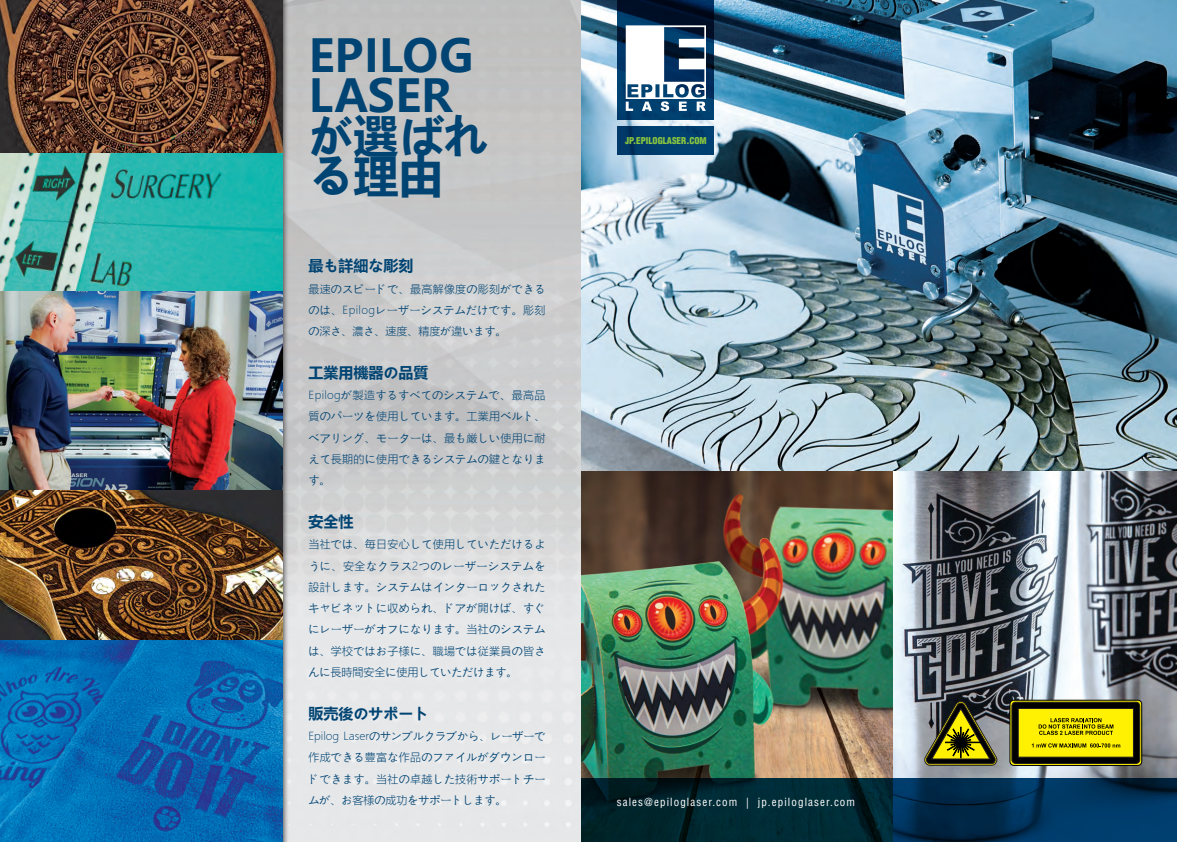
<style>
.page{position:relative;width:1177px;height:842px;background:#fff}
.page>*{position:absolute;margin:0;border:0;box-sizing:border-box;transform-origin:0 0}
.t1{font:700 45px/40px "Microsoft Ya Hei UI";color:#004473}
.t2{font:700 15px "Microsoft Ya Hei UI";color:#004473}
.t3{font:11px/21.3px "Microsoft Ya Hei UI Light";letter-spacing:.025em;color:#004473;text-align:justify}
.t4{font:condensed 11px "Helvetica";letter-spacing:.1em;color:#fff}
.t5{font:900 condensed 9.2px "Helvetica";color:#8bc63e}
</style>
<div class="page">
<div style="left:0;top:0;width:289px;height:842px;background:#231f20;opacity:.75"></div>
<img style="left:581px;top:0;width:595px;height:471px">
<img style="left:581px;top:471px;width:312px;height:307px">
<img style="left:893px;top:471px;width:283px;height:307px">
<svg style="left:617px;top:0;width:97px;height:119px;background:#002448"></svg>
<svg style="left:625px;top:25px;width:81px;height:86px"></svg>
<div style="left:617px;top:127px;width:97px;height:28px;background:#004473"></div>
<svg style="left:581px;top:778px;width:595px;height:64px;background:#002a41"></svg>
<div style="left:1009px;top:700px;width:132px;height:65px;border:1px solid #000;border-radius:4px"></div>
<div style="left:1011px;top:702px;width:128px;height:61px;background:#000;border-radius:4px"></div>
<div style="left:1011px;top:702px;width:128px;height:62px;border:1px solid #231f20;border-radius:4px"></div>
<div style="left:1018px;top:708px;width:115px;height:49px;background:#fff101;border:1px solid #231f20"></div>
<svg style="left:1038px;top:718px;width:75px;height:17px"></svg>
<svg style="left:1031px;top:743px;width:89px;height:4px"></svg>
<svg style="left:924px;top:701px;width:74px;height:64px;background:#696631"></svg>
<img style="left:0;top:0;width:282px;height:490px">
<img style="left:0;top:639px;width:282px;height:203px">
<img style="left:0;top:490px;width:282px;height:149px">
<h1 class="t1" style="left:308px;top:34px;width:181px">EPILOG<br>LASERが選ばれる理由</h1>
<h2 class="t2" style="left:308px;top:255px;width:106px">最も詳細な彫刻</h2>
<p class="t3" style="left:308px;top:278px;width:238px">最速のスピードで、最高解像度の彫刻ができるのは、Epilogレーザーシステムだけです。彫刻の深さ、濃さ、速度、精度が違います。</p>
<h2 class="t2" style="left:308px;top:362px;width:121px">工業用機器の品質</h2>
<p class="t3" style="left:308px;top:384px;width:238px">Epilogが製造するすべてのシステムで、最高品質のパーツを使用しています。工業用ベルト、ベアリング、モーターは、最も厳しい使用に耐えて長期的に使用できるシステムの鍵となります。</p>
<h2 class="t2" style="left:308px;top:511px;width:46px">安全性</h2>
<p class="t3" style="left:308px;top:533px;width:238px">当社では、毎日安心して使用していただけるように、安全なクラス2つのレーザーシステムを設計します。システムはインターロックされたキャビネットに収められ、ドアが開けば、すぐにレーザーがオフになります。当社のシステムは、学校ではお子様に、職場では従業員の皆さんに長時間安全に使用していただけます。</p>
<h2 class="t2" style="left:308px;top:703px;width:121px">販売後のサポート</h2>
<p class="t3" style="left:308px;top:725px;width:238px">Epilog Laserのサンプルクラブから、レーザーで作成できる豊富な作品のファイルがダウンロードできます。当社の卓越した技術サポートチームが、お客様の成功をサポートします。</p>
<p class="t5" style="left:625px;top:135px;width:83px">JP.EPILOGLASER.COM</p>
<p class="t4" style="left:616px;top:795px;width:240px">sales@epiloglaser.com | jp.epiloglaser.com</p>
</div>
